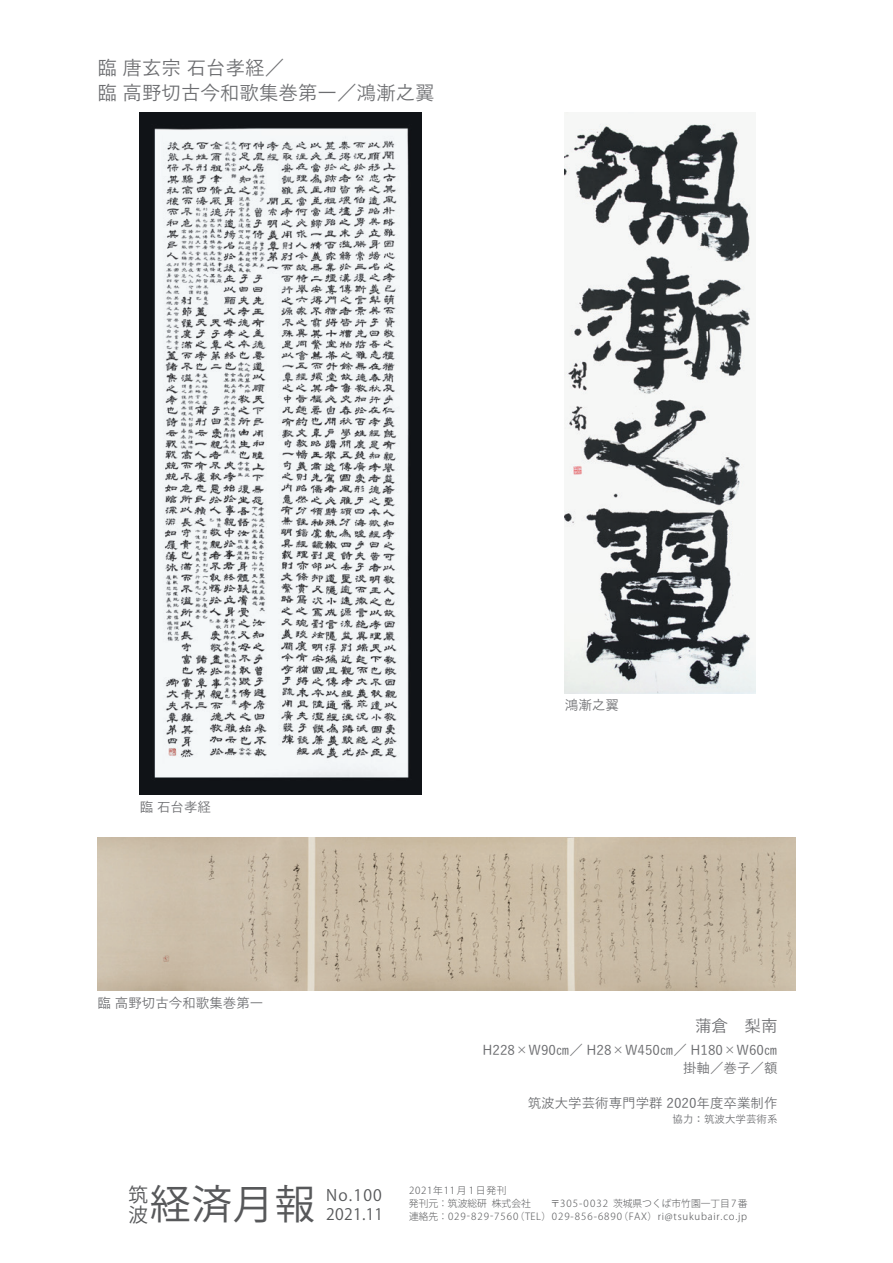
<style>
.page{position:relative;width:893px;height:1263px;background:#fff}
.page>*{position:absolute;margin:0;border:0;box-sizing:border-box;transform-origin:0 0}
.t1{font:40.5px "Koz Go Pro";color:#57585a}
.t2{font:500 19.5px/25.5px "Yu Go";color:#6c6d70}
.t3{font:19.5px/20px "Koz Go Pro";color:#57585a}
.t4{font:500 16.5px "Yu Go";color:#6c6d70}
.t5{font:15.75px/19.5px "Koz Go Pro";letter-spacing:.02em;color:#57585a}
.t6{font:500 13.5px/18px "Yu Go";color:#6c6d70;text-align:right}
.t7{font:500 10.5px "Yu Go";color:#6c6d70}
.t8{font:300 9.75px/13.2px "Koz Go Pro";letter-spacing:.075em;color:#57585a}
</style>
<div class="page">
<img style="left:140px;top:112px;width:281px;height:682px">
<img style="left:98px;top:838px;width:698px;height:152px">
<img style="left:565px;top:112px;width:190px;height:581px">
<h2 class="t2" style="left:98px;top:52px;width:339px">臨 唐玄宗 石台孝経／<br>臨 高野切古今和歌集巻第一／鴻漸之翼</h2>
<h3 class="t6" style="left:140px;top:796px;width:73px">臨 石台孝経</h3>
<h3 class="t6" style="left:98px;top:992px;width:167px">臨 高野切古今和歌集巻第一</h3>
<h3 class="t6" style="left:565px;top:695px;width:55px">鴻漸之翼</h3>
<h3 class="t4" style="left:695px;top:1011px;width:84px">蒲倉　梨南</h3>
<h3 class="t6" style="left:483px;top:1039px;width:297px">H228×W90㎝／ H28×W450㎝／ H180×W60㎝掛軸／巻子／額</h3>
<h3 class="t6" style="left:528px;top:1092px;width:251px">筑波大学芸術専門学群 2020年度卒業制作</h3>
<p class="t7" style="left:662px;top:1109px;width:117px">　協力：筑波大学芸術系</p>
<h1 class="t1" style="left:150px;top:1178px;width:167px">経済月報</h1>
<p class="t8" style="left:409px;top:1184px;width:340px">2021年11 月 1 日発刊<br>発刊元：筑波総研株式会社　　〒305-0032 茨城県つくば市竹園一丁目7番連絡先：029-829-7560（TEL）029-856-6890（FAX）ri@tsukubair.co.jp</p>
<h2 class="t3" style="left:128px;top:1185px;width:21px">筑波</h2>
<h3 class="t5" style="left:326px;top:1186px;width:58px">No.100<br>2021.11</h3>
</div>
